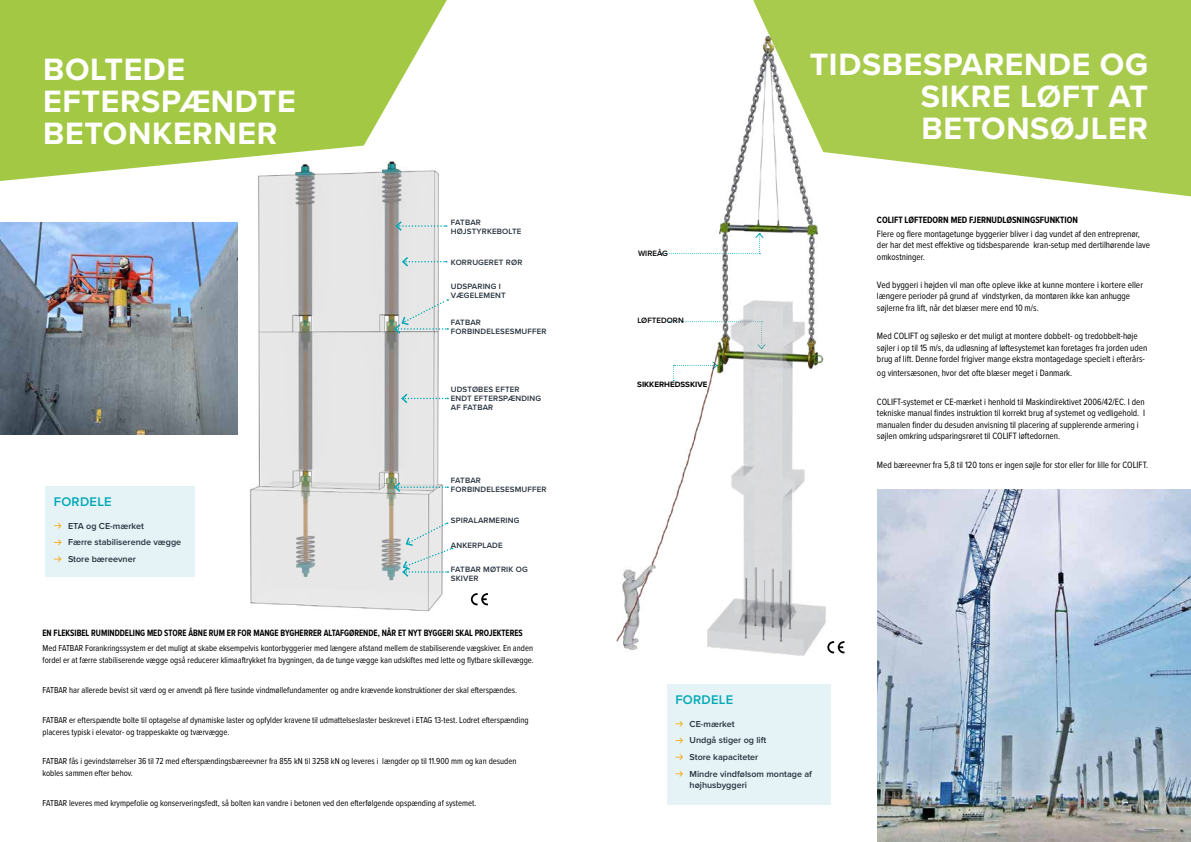
<style>
.page{position:relative;width:1191px;height:842px;background:#fff}
.page>*{position:absolute;margin:0;border:0;box-sizing:border-box;transform-origin:0 0}
.t1{font:700 32px/32px "Proxima Nova";letter-spacing:.02em;color:#fff;text-align:justify}
.t2{font:600 13px "Proxima Nova";letter-spacing:.02em;color:#00a8b5}
.t3{font:9.5px/11.4px "Proxima Nova Cond";color:#000;scale:.96 1}
.t4{font:9.5px/11.4px "Proxima Nova Cond";color:#000}
.t5{font:700 9.5px "Proxima Nova Cond";color:#000;scale:.9 1}
.t6{font:700 9.5px "Proxima Nova Cond";color:#000;scale:.96 1}
.t7{font:9px/12px "Proxima Nova Cond";color:#000;scale:.96 1}
.t8{font:600 9px/16.7px "Proxima Nova";color:#25303b}
.t9{font:600 8px/9px "Proxima Nova";letter-spacing:.02em;color:#25303b}
.t10{font:600 8px "Proxima Nova";color:#000}
.t11{font:700 8px "Proxima Nova";color:#000}
</style>
<div class="page">
<img style="left:223px;top:183px;width:226px;height:429px">
<img style="left:0;top:223px;width:237px;height:212px">
<svg style="left:401px;top:255px;width:46px;height:13px"></svg>
<svg style="left:394px;top:220px;width:53px;height:12px"></svg>
<svg style="left:393px;top:299px;width:55px;height:36px"></svg>
<svg style="left:400px;top:392px;width:48px;height:13px"></svg>
<svg style="left:401px;top:522px;width:52px;height:56px"></svg>
<svg style="left:393px;top:481px;width:55px;height:12px"></svg>
<div style="left:45px;top:486px;width:150px;height:91px;background:#e5f3f6"></div>
<svg style="left:54px;top:523px;width:7px;height:6px"></svg>
<svg style="left:54px;top:539px;width:7px;height:6px"></svg>
<svg style="left:54px;top:556px;width:7px;height:6px"></svg>
<div style="left:667px;top:684px;width:163px;height:120px;background:#e5f3f6"></div>
<svg style="left:675px;top:721px;width:8px;height:6px"></svg>
<svg style="left:675px;top:738px;width:8px;height:5px"></svg>
<svg style="left:675px;top:754px;width:8px;height:6px"></svg>
<svg style="left:675px;top:771px;width:8px;height:6px"></svg>
<svg style="left:753px;top:0;width:438px;height:197px;background:#b0cf5e"></svg>
<img style="left:616px;top:36px;width:278px;height:619px">
<svg style="left:471px;top:593px;width:17px;height:12px"></svg>
<img style="left:877px;top:489px;width:314px;height:353px">
<svg style="left:0;top:0;width:447px;height:183px;fill:#a3c844"></svg>
<svg style="left:827px;top:641px;width:17px;height:12px"></svg>
<h1 class="t1" style="left:43px;top:52px;width:254px;text-align:left">BOLTEDE<br>EFTERSPÆNDTE<br>BETONKERNER</h1>
<h2 class="t2" style="left:54px;top:492px;width:59px">FORDELE</h2>
<p class="t8" style="left:68px;top:517px;width:115px">ETA og CE-mærket<br>Færre stabiliserende vægge<br>Store bæreevner</p>
<p class="t9" style="left:451px;top:217px;width:72px">FATBAR<br>HØJSTYRKEBOLTE</p>
<p class="t9" style="left:451px;top:257px;width:73px">KORRUGERET RØR</p>
<p class="t9" style="left:451px;top:282px;width:56px">UDSPARING I<br>VÆGELEMENT</p>
<p class="t9" style="left:451px;top:318px;width:97px">FATBAR<br>FORBINDELESESMUFFER</p>
<p class="t9" style="left:451px;top:384px;width:92px">UDSTØBES EFTER<br>ENDT EFTERSPÆNDING<br>AF FATBAR</p>
<p class="t9" style="left:451px;top:476px;width:97px">FATBAR<br>FORBINDELESESMUFFER</p>
<p class="t9" style="left:451px;top:516px;width:70px">SPIRALARMERING</p>
<p class="t9" style="left:451px;top:540px;width:53px">ANKERPLADE</p>
<p class="t9" style="left:451px;top:564px;width:78px">FATBAR MØTRIK OG<br>SKIVER</p>
<p class="t5" style="left:43px;top:626px;width:535px">EN FLEKSIBEL RUMINDDELING MED STORE ÅBNE RUM ER FOR MANGE BYGHERRER ALTAFGØRENDE, NÅR ET NYT BYGGERI SKAL PROJEKTERES</p>
<p class="t7" style="left:43px;top:642px;width:513px">Med FATBAR Forankringssystem er det muligt at skabe eksempelvis kontorbyggerier med længere afstand mellem de stabiliserende vægskiver. En anden fordel er at færre stabiliserende vægge også reducerer klimaaftrykket fra bygningen, da de tunge vægge kan udskiftes med lette og flytbare skillevægge.</p>
<p class="t7" style="left:43px;top:683px;width:496px">FATBAR har allerede bevist sit værd og er anvendt på flere tusinde vindmøllefundamenter og andre krævende konstruktioner der skal efterspændes.</p>
<p class="t7" style="left:43px;top:713px;width:508px">FATBAR er efterspændte bolte til optagelse af dynamiske laster og opfylder kravene til udmattelseslaster beskrevet i ETAG 13-test. Lodret efterspænding placeres typisk i elevator- og trappeskakte og tværvægge.</p>
<p class="t7" style="left:43px;top:755px;width:495px">FATBAR fås i gevindstørrelser 36 til 72 med efterspændingsbæreevner fra 855 kN til 3258 kN og leveres i længder op til 11.900 mm og kan desuden kobles sammen efter behov.</p>
<p class="t7" style="left:43px;top:796px;width:453px">FATBAR leveres med krympefolie og konserveringsfedt, så bolten kan vandre i betonen ved den efterfølgende opspænding af systemet.</p>
<p class="t10" style="left:638px;top:247px;width:31px">WIREÅG</p>
<p class="t10" style="left:637px;top:314px;width:48px">LØFTEDORN</p>
<p class="t11" style="left:637px;top:379px;width:72px">SIKKERHEDSSKIVE</p>
<h1 class="t1" style="left:920px;top:47px;width:229px;text-indent:-111px">TIDSBESPARENDE OG SIKRE LØFT AT BETONSØJLER</h1>
<p class="t6" style="left:877px;top:212px;width:211px">COLIFT LØFTEDORN MED FJERNUDLØSNINGSFUNKTION</p>
<p class="t3" style="left:877px;top:228px;width:286px">Flere og flere montagetunge byggerier bliver i dag vundet af den entreprenør, der har det mest effektive og tidsbesparende kran-setup med dertilhørende lave omkostninger.</p>
<p class="t4" style="left:877px;top:279px;width:267px">Ved byggeri i højden vil man ofte opleve ikke at kunne montere i kortere eller længere perioder på grund af vindstyrken, da montøren ikke kan anhugge søjlerne fra lift, når det blæser mere end 10 m/s.</p>
<p class="t3" style="left:877px;top:330px;width:283px">Med COLIFT og søjlesko er det muligt at montere dobbelt- og tredobbelt-høje søjler i op til 15 m/s, da udløsning af løftesystemet kan foretages fra jorden uden brug af lift. Denne fordel frigiver mange ekstra montagedage specielt i efterårs-</p>
<p class="t3" style="left:877px;top:367px;width:205px">og vintersæsonen, hvor det ofte blæser meget i Danmark.</p>
<p class="t3" style="left:877px;top:396px;width:281px">COLIFT-systemet er CE-mærket i henhold til Maskindirektivet 2006/42/EC. I den tekniske manual findes instruktion til korrekt brug af systemet og vedligehold. I manualen finder du desuden anvisning til placering af supplerende armering i søjlen omkring udsparingsrøret til COLIFT løftedornen.</p>
<p class="t3" style="left:877px;top:458px;width:284px">Med bæreevner fra 5,8 til 120 tons er ingen søjle for stor eller for lille for COLIFT.</p>
<h2 class="t2" style="left:675px;top:690px;width:59px">FORDELE</h2>
<p class="t8" style="left:689px;top:715px;width:124px">CE-mærket<br>Undgå stiger og lift<br>Store kapaciteter<br>Mindre vindfølsom montage af</p>
<p class="t8" style="left:689px;top:776px;width:59px">højhusbyggeri</p>
</div>
